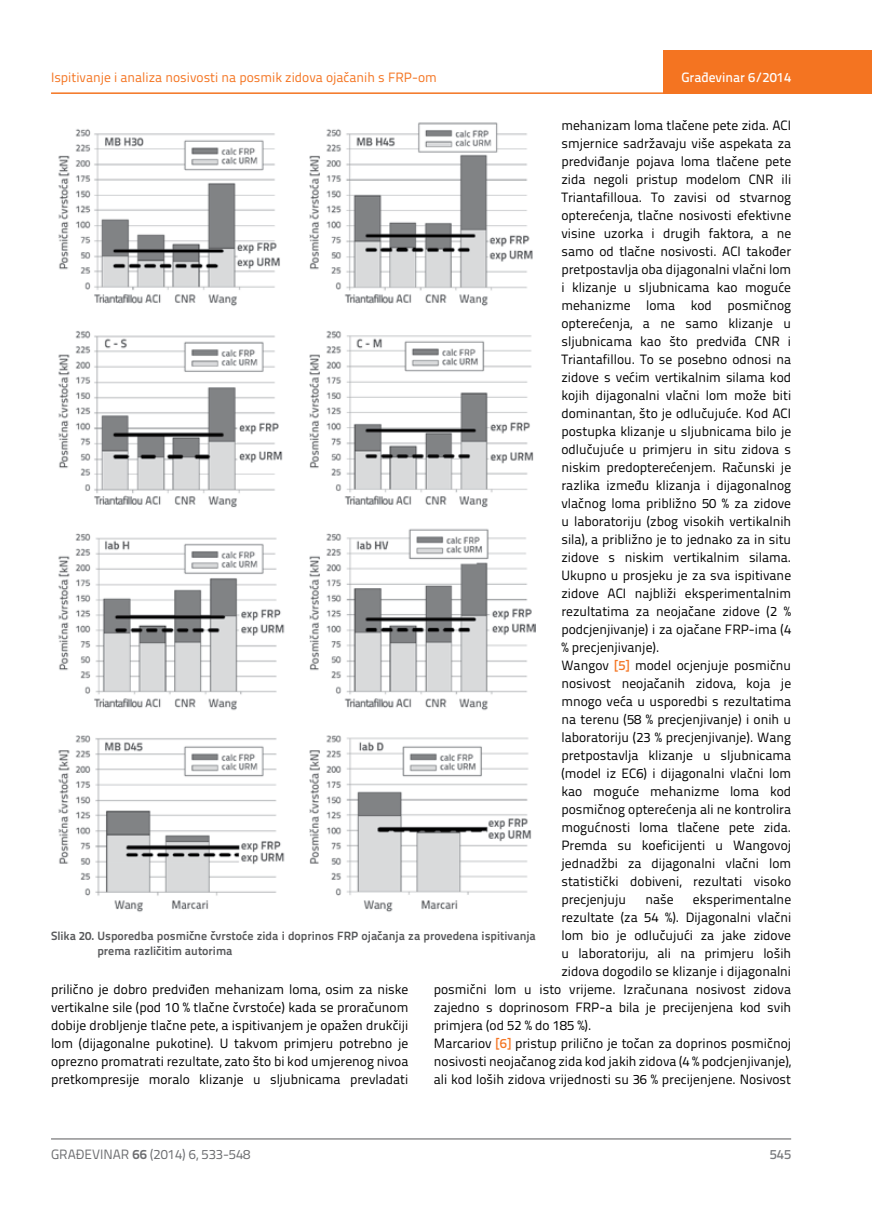
<style>
.page{position:relative;width:872px;height:1212px;background:#fff}
.page>*{position:absolute;margin:0;border:0;box-sizing:border-box;transform-origin:0 0}
.t1{font:13.5px/18px "Titillium Text 22 L";color:#000;text-align:justify}
.t2{font:13.5px "Titillium Text 22 L";color:#f47421}
.t3{font:13.5px "Titillium Text 22 L";color:#6d6e71}
.t4{font:500 13.5px "Titillium Text 22 L";color:#fff}
.t5{font:500 13.5px "Titillium Text 22 L";color:#797a7d}
.t6{font:700 12px/15px "Titillium Text 22 L";color:#58595b}
.s1{font-weight:500;color:#f47421}
.s2{font-weight:700}
</style>
<div class="page">
<hr style="left:51px;top:92px;width:821px;height:2px;background:#f47421">
<div style="left:663px;top:50px;width:209px;height:44px;background:#f47421"></div>
<hr style="left:51px;top:1139px;width:740px;height:1px;background:#58595b">
<img style="left:58px;top:122px;width:478px;height:790px">
<p class="t2" style="left:51px;top:68px;width:387px">Ispitivanje i analiza nosivosti na posmik zidova ojačanih s FRP-om</p>
<p class="t4" style="left:681px;top:67px;width:111px">Građevinar 6/2014</p>
<p class="t1" style="left:561px;top:115px;width:231px;text-align:left">mehanizam loma tlačene pete zida. ACI smjernice sadržavaju više aspekata za predviđanje pojava loma tlačene pete zida negoli pristup modelom CNR ili Triantafilloua. To zavisi od stvarnog opterećenja, tlačne nosivosti efektivne visine uzorka i drugih faktora, a ne samo od tlačne nosivosti. ACI također pretpostavlja oba dijagonalni vlačni lom i klizanje u sljubnicama kao moguće mehanizme loma kod posmičnog opterećenja, a ne samo klizanje u sljubnicama kao što predviđa CNR i Triantafillou. To se posebno odnosi na zidove s većim vertikalnim silama kod kojih dijagonalni vlačni lom može biti dominantan, što je odlučujuće. Kod ACI postupka klizanje u sljubnicama bilo je odlučujuće u primjeru in situ zidova s niskim predopterećenjem. Računski je razlika između klizanja i dijagonalnog vlačnog loma približno 50 % za zidove u laboratoriju (zbog visokih vertikalnih sila), a približno je to jednako za in situ zidove s niskim vertikalnim silama.<br>Ukupno u prosjeku je za sva ispitivane zidove ACI najbliži eksperimentalnim rezultatima za neojačane zidove (2 % podcjenjivanje) i za ojačane FRP-ima (4 % precjenjivanje).<br>Wangov <span class="s1">[5]</span> model ocjenjuje posmičnu nosivost neojačanih zidova, koja je mnogo veća u usporedbi s rezultatima na terenu (58 % precjenjivanje) i onih u laboratoriju (23 % precjenjivanje). Wang pretpostavlja klizanje u sljubnicama (model iz EC6) i dijagonalni vlačni lom kao moguće mehanizme loma kod posmičnog opterećenja ali ne kontrolira mogućnosti loma tlačene pete zida.<br>Premda su koeficijenti u Wangovoj jednadžbi za dijagonalni vlačni lom statistički dobiveni, rezultati visoko precjenjuju</p>
<p class="t1" style="left:645px;top:889px;width:30px">naše</p>
<p class="t1" style="left:693px;top:889px;width:100px">eksperimentalne</p>
<p class="t1" style="left:561px;top:908px;width:231px">rezultate (za 54 %). Dijagonalni vlačni</p>
<p class="t1" style="left:561px;top:926px;width:231px">lom bio je odlučujući za jake zidove</p>
<p class="t1" style="left:561px;top:944px;width:231px">u laboratoriju, ali na primjeru loših</p>
<p class="t1" style="left:561px;top:962px;width:231px">zidova dogodilo se klizanje i dijagonalni</p>
<p class="t1" style="left:434px;top:980px;width:359px">posmični lom u isto vrijeme. Izračunana nosivost zidova</p>
<p class="t1" style="left:434px;top:998px;width:359px">zajedno s doprinosom FRP-a bila je precijenjena kod svih</p>
<p class="t1" style="left:434px;top:1016px;width:159px">primjera (od 52 % do 185 %).</p>
<p class="t1" style="left:434px;top:1034px;width:359px">Marcariov <span class="s1">[6]</span> pristup prilično je točan za doprinos posmičnoj</p>
<p class="t1" style="left:434px;top:1052px;width:359px">nosivosti neojačanog zida kod jakih zidova (4 % podcjenjivanje),</p>
<p class="t1" style="left:434px;top:1070px;width:359px">ali kod loših zidova vrijednosti su 36 % precijenjene. Nosivost</p>
<p class="t6" style="left:97px;top:928px;width:440px;text-indent:-46px">Slika 20. Usporedba posmične čvrstoće zida i doprinos FRP ojačanja za provedena ispitivanja prema različitim autorima</p>
<p class="t1" style="left:51px;top:980px;width:359px">prilično je dobro predviđen mehanizam loma, osim za niske vertikalne sile (pod 10 % tlačne čvrstoće) kada se proračunom dobije drobljenje tlačne pete, a ispitivanjem je opažen drukčiji lom (dijagonalne pukotine). U takvom primjeru potrebno je oprezno promatrati rezultate, zato što bi kod umjerenog nivoa pretkompresije moralo klizanje u sljubnicama prevladati</p>
<p class="t3" style="left:51px;top:1144px;width:201px">GRAĐEVINAR <span class="s2">66</span> (2014) 6, 533-548</p>
<p class="t5" style="left:769px;top:1144px;width:23px">545</p>
</div>
